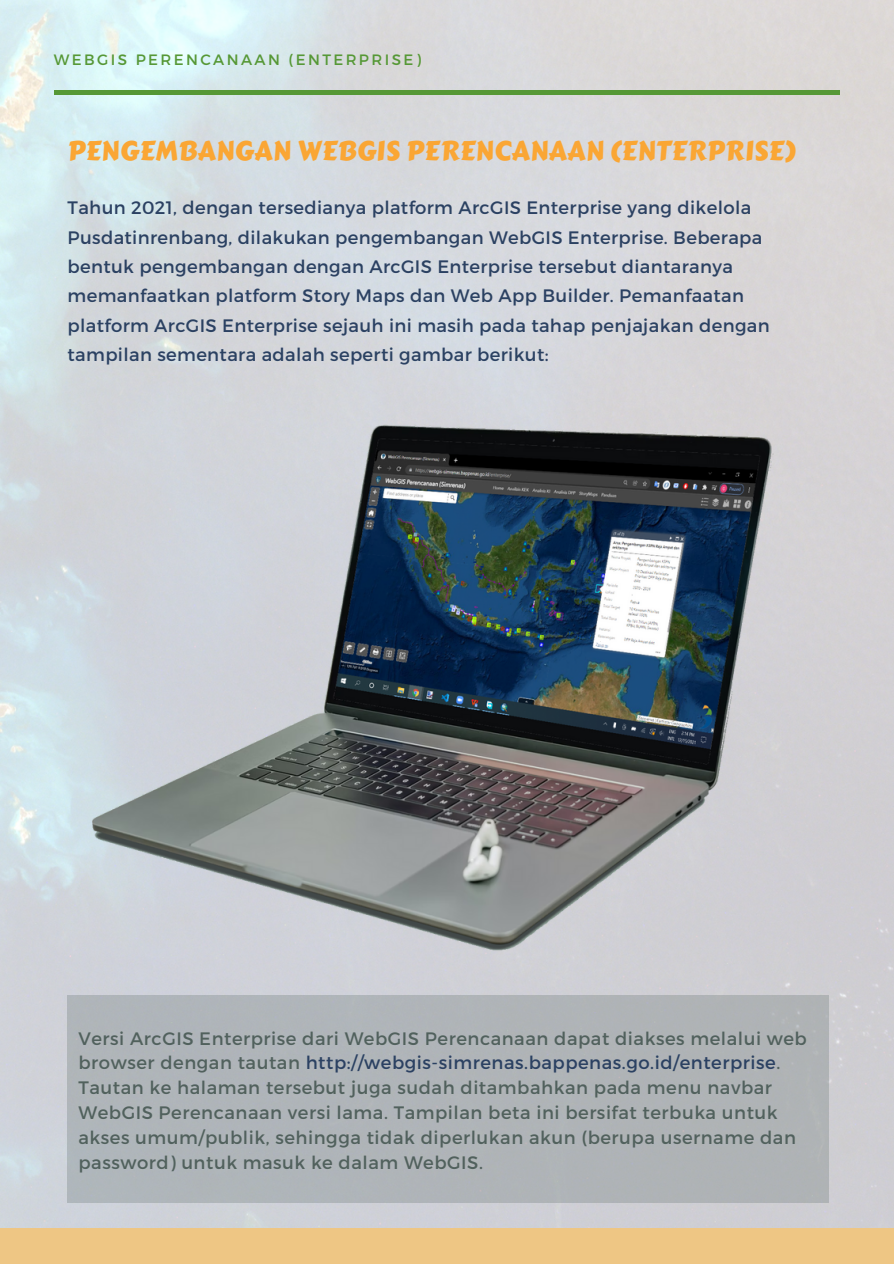
<style>
.page{position:relative;width:894px;height:1264px;background:#fff}
.page>*{position:absolute;margin:0;border:0;box-sizing:border-box;transform-origin:0 0}
.t1{font:27px "Carter One";letter-spacing:.01em;color:#faa634}
.t2{font:18px/29.2px "Montserrat";letter-spacing:.02em;color:#2b4162}
.t3{font:18px/24.8px "Montserrat";letter-spacing:.03em;color:#51615d}
.t4{font:15px "Montserrat";letter-spacing:.16em;color:#569836}
.s1{color:#2b4162}
</style>
<div class="page">
<img style="left:0;top:0;width:893px;height:1228px">
<div style="left:68px;top:995px;width:761px;height:207px;background:#afb4b8"></div>
<div style="left:54px;top:90px;width:785px;height:5px;background:#569836"></div>
<div style="left:0;top:1228px;width:893px;height:35px;background:#eec684"></div>
<img style="left:66px;top:411px;width:739px;height:560px">
<p class="t4" style="left:54px;top:50px;width:368px">WEBGIS PERENCANAAN (ENTERPRISE)</p>
<p class="t1" style="left:67px;top:130px;width:729px">PENGEMBANGAN WEBGIS PERENCANAAN (ENTERPRISE)</p>
<p class="t2" style="left:68px;top:192px;width:703px">Tahun 2021, dengan tersedianya platform ArcGIS Enterprise yang dikelola Pusdatinrenbang, dilakukan pengembangan WebGIS Enterprise. Beberapa bentuk pengembangan dengan ArcGIS Enterprise tersebut diantaranya memanfaatkan platform Story Maps dan Web App Builder. Pemanfaatan platform ArcGIS Enterprise sejauh ini masih pada tahap penjajakan dengan tampilan sementara adalah seperti gambar berikut:</p>
<p class="t3" style="left:78px;top:1024px;width:729px">Versi ArcGIS Enterprise dari WebGIS Perencanaan dapat diakses melalui web browser dengan tautan <span class="s1">http://webgis-simrenas.bappenas.go.id/enterprise</span>.<br>Tautan ke halaman tersebut juga sudah ditambahkan pada menu navbar WebGIS Perencanaan versi lama. Tampilan beta ini bersifat terbuka untuk akses umum/publik, sehingga tidak diperlukan akun (berupa username dan password) untuk masuk ke dalam WebGIS.</p>
</div>
